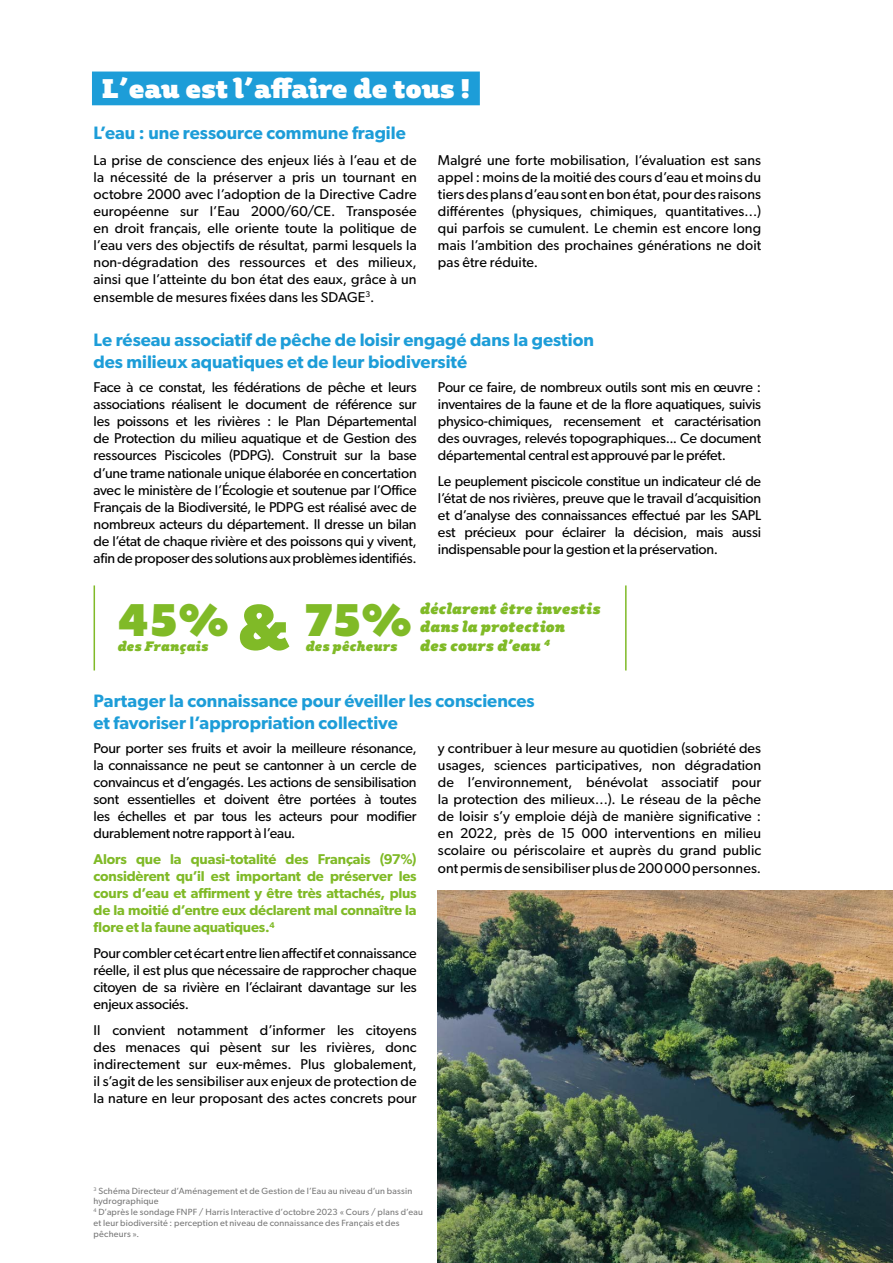
<style>
.page{position:relative;width:893px;height:1263px;background:#fff}
.page>*{position:absolute;margin:0;border:0;box-sizing:border-box;transform-origin:0 0}
.t1{font:45px "Plume Ad";color:#80ba27}
.t2{font:26.7px "Plume Ad";color:#fff}
.t3{font:600 18px/21.6px "Gibson";color:#1d9dd8}
.t4{font:italic 15px/18.5px "Plume Ad";letter-spacing:.01em;color:#80ba27}
.t5{font:14.25px/17.1px "Gibson";letter-spacing:-.01em;color:#000;text-align:justify}
.t6{font:600 14.25px/17.1px "Gibson";letter-spacing:-.01em;color:#80ba27;text-align:justify}
.t7{font:italic 13.5px "Plume Ad";letter-spacing:.01em;color:#80ba27}
.t8{font:9px/10.8px "Gibson";letter-spacing:.02em;color:#797979}
.s1{font-size:63px}
</style>
<div class="page">
<div style="left:92px;top:72px;width:388px;height:33px;background:#1d9dd8"></div>
<img style="left:438px;top:890px;width:455px;height:373px">
<hr style="left:625px;top:585px;width:2px;height:85px;background:#80ba27">
<hr style="left:94px;top:585px;width:1px;height:85px;background:#80ba27">
<h2 class="t2" style="left:102px;top:71px;width:369px">L’eau est l’affaire de tous !</h2>
<p class="t3" style="left:94px;top:122px;width:314px">L’eau : une ressource commune fragile</p>
<p class="t5" style="left:94px;top:151px;width:325px">La prise de conscience des enjeux liés à l’eau et de la nécessité de la préserver a pris un tournant en octobre 2000 avec l’adoption de la Directive Cadre européenne sur l’Eau 2000/60/CE. Transposée en droit français, elle oriente toute la politique de l’eau vers des objectifs de résultat, parmi lesquels la non-dégradation des ressources et des milieux, ainsi que l’atteinte du bon état des eaux, grâce à un ensemble de mesures fixées dans les SDAGE<sup>3</sup>.</p>
<p class="t5" style="left:438px;top:151px;width:325px">Malgré une forte mobilisation, l’évaluation est sans appel : moins de la moitié des cours d’eau et moins du tiers des plans d’eau sont en bon état, pour des raisons différentes (physiques, chimiques, quantitatives…) qui parfois se cumulent. Le chemin est encore long mais l’ambition des prochaines générations ne doit pas être réduite.</p>
<p class="t3" style="left:94px;top:329px;width:502px">Le réseau associatif de pêche de loisir engagé dans la gestion des milieux aquatiques et de leur biodiversité</p>
<p class="t5" style="left:94px;top:378px;width:325px">Face à ce constat, les fédérations de pêche et leurs associations réalisent le document de référence sur les poissons et les rivières : le Plan Départemental de Protection du milieu aquatique et de Gestion des ressources Piscicoles (PDPG). Construit sur la base d’une trame nationale unique élaborée en concertation avec le ministère de l’Écologie et soutenue par l’Office Français de la Biodiversité, le PDPG est réalisé avec de nombreux acteurs du département. Il dresse un bilan de l’état de chaque rivière et des poissons qui y vivent, afin de proposer des solutions aux problèmes identifiés.</p>
<p class="t5" style="left:438px;top:378px;width:325px">Pour ce faire, de nombreux outils sont mis en œuvre : inventaires de la faune et de la flore aquatiques, suivis physico-chimiques, recensement et caractérisation des ouvrages, relevés topographiques... Ce document départemental central est approuvé par le préfet.</p>
<p class="t5" style="left:438px;top:472px;width:325px">Le peuplement piscicole constitue un indicateur clé de l’état de nos rivières, preuve que le travail d’acquisition et d’analyse des connaissances effectué par les SAPL est précieux pour éclairer la décision, mais aussi indispensable pour la gestion et la préservation.</p>
<h1 class="t1" style="left:118px;top:591px;width:295px">45% <span class="s1">&amp;</span> 75%</h1>
<p class="t7" style="left:118px;top:637px;width:92px">des Français</p>
<p class="t7" style="left:306px;top:637px;width:94px">des pêcheurs</p>
<p class="t4" style="left:420px;top:599px;width:182px">déclarent être investis dans la protection<br>des cours d’eau <sup>4</sup></p>
<p class="t3" style="left:94px;top:689px;width:443px">Partager la connaissance pour éveiller les consciences et favoriser l’appropriation collective</p>
<p class="t5" style="left:94px;top:739px;width:325px">Pour porter ses fruits et avoir la meilleure résonance, la connaissance ne peut se cantonner à un cercle de convaincus et d’engagés. Les actions de sensibilisation sont essentielles et doivent être portées à toutes les échelles et par tous les acteurs pour modifier durablement notre rapport à l’eau.</p>
<p class="t6" style="left:94px;top:850px;width:325px">Alors que la quasi-totalité des Français (97%) considèrent qu’il est important de préserver les cours d’eau et affirment y être très attachés, plus de la moitié d’entre eux déclarent mal connaître la flore et la faune aquatiques.<sup>4</sup></p>
<p class="t5" style="left:94px;top:944px;width:325px">Pour combler cet écart entre lien affectif et connaissance réelle, il est plus que nécessaire de rapprocher chaque citoyen de sa rivière en l’éclairant davantage sur les enjeux associés.</p>
<p class="t5" style="left:94px;top:1021px;width:325px">Il convient notamment d’informer les citoyens des menaces qui pèsent sur les rivières, donc indirectement sur eux-mêmes. Plus globalement, il s’agit de les sensibiliser aux enjeux de protection de la nature en leur proposant des actes concrets pour</p>
<p class="t5" style="left:438px;top:739px;width:325px">y contribuer à leur mesure au quotidien (sobriété des usages, sciences participatives, non dégradation de l’environnement, bénévolat associatif pour la protection des milieux…). Le réseau de la pêche de loisir s’y emploie déjà de manière significative : en 2022, près de 15 000 interventions en milieu scolaire ou périscolaire et auprès du grand public ont permis de sensibiliser plus de 200 000 personnes.</p>
<p class="t8" style="left:94px;top:1185px;width:331px"><sup>3</sup> Schéma Directeur d’Aménagement et de Gestion de l’Eau au niveau d’un bassin hydrographique<br><sup>4</sup> D’après le sondage FNPF / Harris Interactive d’octobre 2023 « Cours / plans d’eau et leur biodiversité : perception et niveau de connaissance des Français et des pêcheurs ».</p>
</div>
